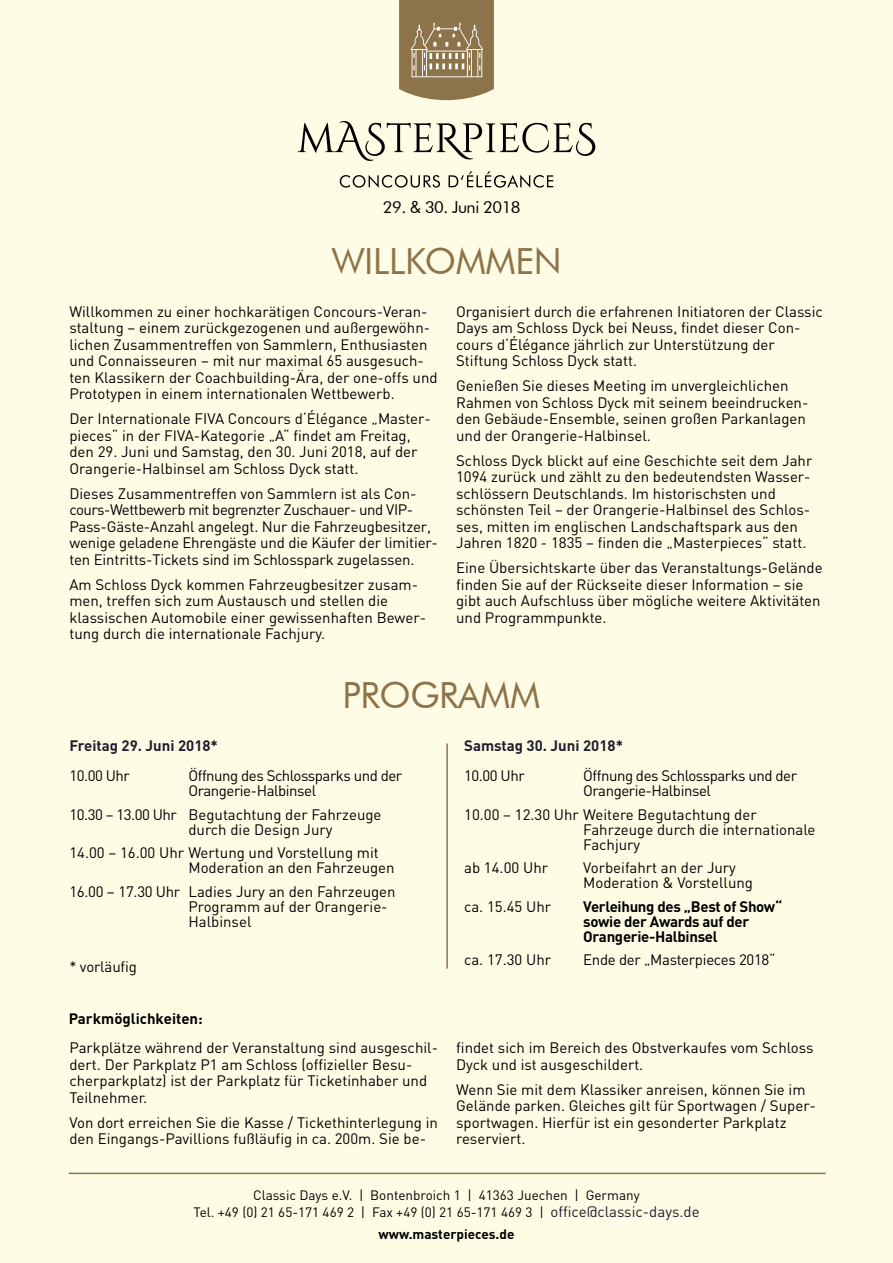
<style>
.page{position:relative;width:893px;height:1263px;background:#fffce5}
.page>*{position:absolute;margin:0;border:0;box-sizing:border-box;transform-origin:0 0}
.t1{font:36px "Futura BT";letter-spacing:-.01em;color:#8d734a}
.t2{font:16.5px "Futura BT";letter-spacing:-.03em;color:#000}
.t3{font:15px/16.5px "DIN";color:#000}
.t4{font:15px/15px "DIN";letter-spacing:-.03em;color:#000}
.t5{font:700 15px/15px "DIN";letter-spacing:-.02em;color:#000}
.t6{font:700 15px "DIN";color:#1e1f2d}
.t7{font:15px "DIN";letter-spacing:-.02em;color:#000}
.t8{font:700 15px "DIN";color:#000}
.t9{font:13.5px/16.5px "DIN";color:#000;text-align:center}
.t10{font:700 13.5px "DIN";color:#000}
.s1{font-size:15px;color:#1e1f2d}
</style>
<div class="page">
<hr style="left:69px;top:1172px;width:757px;height:2px;background:#8d734a">
<hr style="left:446px;top:743px;width:2px;height:225px;background:#8d734a">
<svg style="left:340px;top:175px;width:100px;height:13px"></svg>
<svg style="left:449px;top:171px;width:104px;height:17px"></svg>
<svg style="left:399px;top:0;width:95px;height:100px;background:#9a835e"></svg>
<svg style="left:298px;top:121px;width:297px;height:40px"></svg>
<p class="t2" style="left:383px;top:197px;width:139px">29. &amp; 30. Juni 2018</p>
<h1 class="t1" style="left:332px;top:239px;width:232px">WILLKOMMEN</h1>
<p class="t3" style="left:69px;top:303px;width:370px">Willkommen zu einer hochkarätigen Concours-Veran&shy;staltung – einem zurückgezogenen und außergewöhn&shy;lichen Zusammentreffen von Sammlern, Enthusiasten und Connaisseuren – mit nur maximal 65 ausgesuch&shy;ten Klassikern der Coachbuilding-Ära, der one-offs und Prototypen in einem internationalen Wettbewerb.</p>
<p class="t3" style="left:69px;top:410px;width:363px">Der Internationale FIVA Concours d‘Élégance „Master&shy;pieces“ in der FIVA-Kategorie „A“ findet am Freitag, den 29. Juni und Samstag, den 30. Juni 2018, auf der Orangerie-Halbinsel am Schloss Dyck statt.</p>
<p class="t3" style="left:69px;top:485px;width:370px">Dieses Zusammentreffen von Sammlern ist als Con&shy;cours-Wettbewerb mit begrenzter Zuschauer- und VIP-Pass-Gäste-Anzahl angelegt. Nur die Fahrzeugbesitzer, wenige geladene Ehrengäste und die Käufer der limitier&shy;ten Eintritts-Tickets sind im Schlosspark zugelassen.</p>
<p class="t3" style="left:69px;top:576px;width:358px">Am Schloss Dyck kommen Fahrzeugbesitzer zusam&shy;men, treffen sich zum Austausch und stellen die klassischen Automobile einer gewissenhaften Bewer&shy;tung durch die internationale Fachjury.</p>
<p class="t3" style="left:456px;top:303px;width:368px">Organisiert durch die erfahrenen Initiatoren der Classic Days am Schloss Dyck bei Neuss, findet dieser Con&shy;cours d‘Élégance jährlich zur Unterstützung der Stiftung Schloss Dyck statt.</p>
<p class="t3" style="left:456px;top:377px;width:354px">Genießen Sie dieses Meeting im unvergleichlichen Rahmen von Schloss Dyck mit seinem beeindrucken&shy;den Gebäude-Ensemble, seinen großen Parkanlagen und der Orangerie-Halbinsel.</p>
<p class="t3" style="left:456px;top:452px;width:358px">Schloss Dyck blickt auf eine Geschichte seit dem Jahr 1094 zurück und zählt zu den bedeutendsten Wasser&shy;schlössern Deutschlands. Im historischsten und schönsten Teil – der Orangerie-Halbinsel des Schlos&shy;ses, mitten im englischen Landschaftspark aus den Jahren 1820 - 1835 – finden die „Masterpieces“ statt.</p>
<p class="t3" style="left:456px;top:559px;width:368px">Eine Übersichtskarte über das Veranstaltungs-Gelände finden Sie auf der Rückseite dieser Information – sie gibt auch Aufschluss über mögliche weitere Aktivitäten und Programmpunkte.</p>
<h1 class="t1" style="left:343px;top:674px;width:199px">PROGRAMM</h1>
<p class="t6" style="left:69px;top:736px;width:150px">Freitag 29. Juni 2018*</p>
<p class="t3" style="left:69px;top:767px;width:62px">10.00 Uhr</p>
<p class="t4" style="left:188px;top:768px;width:215px">Öffnung des Schlossparks und der<br>Orangerie-Halbinsel</p>
<p class="t3" style="left:188px;top:806px;width:195px;line-height:15px;text-indent:-119px">10.30 – 13.00 Uhr Begutachtung der Fahrzeuge durch die Design Jury</p>
<p class="t3" style="left:188px;top:845px;width:208px;line-height:15px;text-indent:-119px">14.00 – 16.00 Uhr Wertung und Vorstellung mit<br>Moderation an den Fahrzeugen</p>
<p class="t3" style="left:188px;top:883px;width:209px;line-height:15px;text-indent:-119px">16.00 – 17.30 Uhr Ladies Jury an den Fahrzeugen<br>Programm auf der Orangerie-<br>Halbinsel</p>
<p class="t3" style="left:69px;top:957px;width:69px">* vorläufig</p>
<p class="t8" style="left:69px;top:1009px;width:136px">Parkmöglichkeiten:</p>
<p class="t3" style="left:69px;top:1039px;width:370px">Parkplätze während der Veranstaltung sind ausgeschil&shy;dert. Der Parkplatz P1 am Schloss (offizieller Besu&shy;cherparkplatz) ist der Parkplatz für Ticketinhaber und Teilnehmer.</p>
<p class="t3" style="left:69px;top:1113px;width:370px">Von dort erreichen Sie die Kasse / Tickethinterlegung in den Eingangs-Pavillions fußläufig in ca. 200m. Sie be-</p>
<p class="t6" style="left:464px;top:736px;width:160px">Samstag 30. Juni 2018*</p>
<p class="t3" style="left:464px;top:767px;width:62px">10.00 Uhr</p>
<p class="t4" style="left:583px;top:768px;width:215px">Öffnung des Schlossparks und der<br>Orangerie-Halbinsel</p>
<p class="t3" style="left:583px;top:806px;width:234px;line-height:15px;text-indent:-119px">10.00 – 12.30 Uhr Weitere Begutachtung der<br>Fahrzeuge durch die internationale<br>Fachjury</p>
<p class="t3" style="left:464px;top:859px;width:85px">ab 14.00 Uhr</p>
<p class="t3" style="left:583px;top:860px;width:171px;line-height:15px">Vorbeifahrt an der Jury<br>Moderation &amp; Vorstellung</p>
<p class="t3" style="left:464px;top:897px;width:88px">ca. 15.45 Uhr</p>
<p class="t5" style="left:583px;top:898px;width:201px">Verleihung des „Best of Show“ sowie der Awards auf der<br>Orangerie-Halbinsel</p>
<p class="t3" style="left:464px;top:951px;width:88px">ca. 17.30 Uhr</p>
<p class="t7" style="left:583px;top:950px;width:194px">Ende der „Masterpieces 2018“</p>
<p class="t3" style="left:456px;top:1039px;width:359px">findet sich im Bereich des Obstverkaufes vom Schloss<br>Dyck und ist ausgeschildert.</p>
<p class="t3" style="left:456px;top:1080px;width:361px">Wenn Sie mit dem Klassiker anreisen, können Sie im Gelände parken. Gleiches gilt für Sportwagen / Super&shy;sportwagen. Hierfür ist ein gesonderter Parkplatz reserviert.</p>
<p class="t9" style="left:193px;top:1187px;width:508px">Classic Days e.V. | Bontenbroich 1 | 41363 Juechen | Germany<br>Tel. +49 (0) 21 65-171 469 2 | Fax +49 (0) 21 65-171 469 3 | <span class="s1">office@classic-days.de</span></p>
<p class="t10" style="left:379px;top:1225px;width:137px">www.masterpieces.de</p>
</div>
